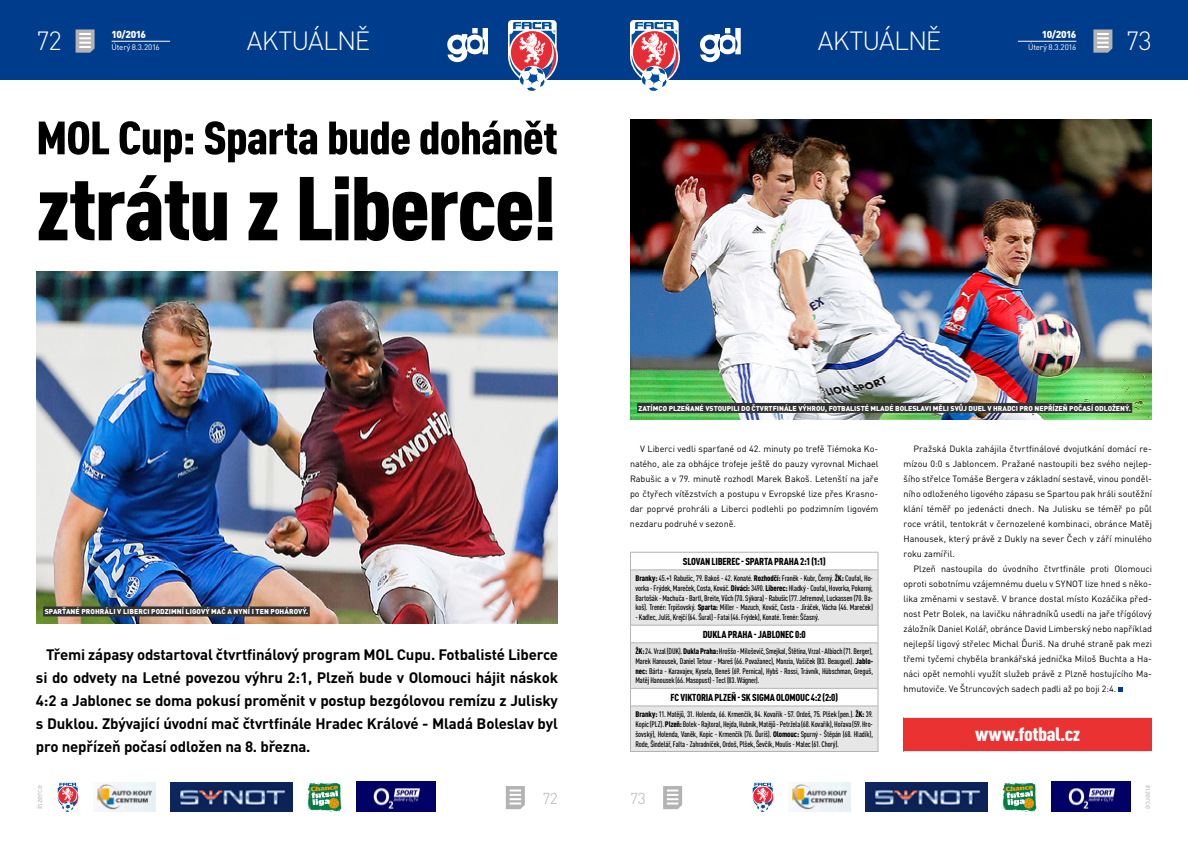
<style>
.page{position:relative;width:1188px;height:842px;background:#fff}
.page>*{position:absolute;margin:0;border:0;box-sizing:border-box;transform-origin:0 0}
.t1{font:900 condensed 89px "DIN Pro";letter-spacing:-.025em;color:#000;scale:1.09 1}
.t2{font:900 condensed 46px "DIN Pro";letter-spacing:-.02em;color:#000;scale:1.1 1}
.t3{font:300 26px "DIN Pro";letter-spacing:-.03em;color:#fff}
.t4{font:900 condensed 19px "DIN Pro";letter-spacing:-.02em;color:#fff;scale:1.1 1}
.t5{font:300 15.6px "DIN Pro";color:#b3b3b3}
.t6{font:700 15px/23px "DIN Pro";letter-spacing:-.01em;color:#000;text-align:justify}
.t7{font:900 condensed 10px "DIN Pro";letter-spacing:-.015em;color:#000}
.t8{font:900 10px "DIN Pro";letter-spacing:-.06em;color:#fff}
.t9{font:9px/15px "DIN Pro";color:#000;text-align:justify}
.t10{font:500 condensed 8px/9.8px "DIN Pro";letter-spacing:-.015em;color:#000;text-align:justify}
.t11{font:8px "DIN Pro";letter-spacing:-.025em;color:#fff}
.t12{font:8px "DIN Pro";letter-spacing:-.025em;color:#b3b3b3}
.t13{font:900 7px "DIN Pro";color:#fff}
.s1{font-weight:900}
</style>
<div class="page">
<div style="left:594px;top:0;width:594px;height:80px;background:#003c8c"></div>
<div style="left:0;top:0;width:594px;height:80px;background:#003c8c"></div>
<svg style="left:700px;top:28px;width:41px;height:34px"></svg>
<svg style="left:1093px;top:29px;width:19px;height:24px"></svg>
<svg style="left:447px;top:28px;width:41px;height:34px"></svg>
<svg style="left:76px;top:29px;width:19px;height:24px"></svg>
<svg style="left:663px;top:786px;width:19px;height:23px"></svg>
<svg style="left:506px;top:786px;width:19px;height:23px"></svg>
<svg style="left:508px;top:20px;width:50px;height:71px"></svg>
<svg style="left:630px;top:20px;width:50px;height:71px"></svg>
<hr style="left:1018px;top:41px;width:58px;height:1px;background:#fff">
<hr style="left:112px;top:41px;width:58px;height:1px;background:#fff">
<img style="left:57px;top:782px;width:21px;height:30px">
<img style="left:93px;top:782px;width:62px;height:30px">
<img style="left:753px;top:782px;width:21px;height:30px">
<img style="left:307px;top:782px;width:34px;height:30px">
<img style="left:1003px;top:782px;width:34px;height:30px">
<img style="left:170px;top:782px;width:122px;height:30px">
<img style="left:789px;top:782px;width:62px;height:30px">
<img style="left:866px;top:782px;width:122px;height:30px">
<img style="left:356px;top:782px;width:79px;height:30px">
<img style="left:1052px;top:782px;width:79px;height:30px">
<div style="left:904px;top:717px;width:248px;height:35px;background:#eb3232"></div>
<hr style="left:904px;top:717px;width:248px;height:1px;background:#e6e6e6">
<hr style="left:904px;top:751px;width:248px;height:1px;background:#e6e6e6">
<img style="left:630px;top:119px;width:522px;height:301px">
<div style="left:637px;top:403px;width:495px;height:10px;background:#333"></div>
<svg style="left:1119px;top:687px;width:4px;height:5px"></svg>
<img style="left:36px;top:271px;width:522px;height:353px">
<div style="left:43px;top:606px;width:267px;height:10px;background:#333"></div>
<div style="left:631px;top:707px;width:247px;height:44px;background:#e6e6e6"></div>
<svg style="left:630px;top:552px;width:249px;height:154px"></svg>
<hr style="left:630px;top:706px;width:1px;height:45px;background:#b3b3b3">
<hr style="left:878px;top:706px;width:1px;height:45px;background:#b3b3b3">
<hr style="left:630px;top:751px;width:248px;height:1px;background:#b3b3b3">
<hr style="left:631px;top:570px;width:247px;height:1px;background:#b3b3b3">
<hr style="left:631px;top:625px;width:247px;height:1px;background:#b3b3b3">
<hr style="left:631px;top:643px;width:247px;height:1px;background:#b3b3b3">
<hr style="left:631px;top:688px;width:247px;height:1px;background:#b3b3b3">
<hr style="left:631px;top:706px;width:247px;height:1px;background:#b3b3b3">
<h3 class="t3" style="left:247px;top:23px;width:125px">AKTUÁLNĚ</h3>
<h3 class="t3" style="left:818px;top:23px;width:125px">AKTUÁLNĚ</h3>
<p class="t8" style="left:112px;top:28px;width:36px">10/2016</p>
<p class="t8" style="left:1042px;top:28px;width:36px">10/2016</p>
<h3 class="t3" style="left:36px;top:23px;width:27px">72</h3>
<h3 class="t3" style="left:1126px;top:23px;width:28px">73</h3>
<p class="t11" style="left:112px;top:42px;width:50px">Úterý 8.3.2016</p>
<p class="t11" style="left:1028px;top:42px;width:50px">Úterý 8.3.2016</p>
<h2 class="t2" style="left:36px;top:109px;width:476px">MOL Cup: Sparta bude dohánět</h2>
<h1 class="t1" style="left:36px;top:153px;width:480px">ztrátu z Liberce!</h1>
<p class="t13" style="left:45px;top:607px;width:265px">SPARŤANÉ PROHRÁLI V LIBERCI PODZIMNÍ LIGOVÝ MAČ A NYNÍ I TEN POHÁROVÝ.</p>
<p class="t6" style="left:36px;top:642px;width:524px;text-indent:10px">Třemi zápasy odstartoval čtvrtfinálový program MOL Cupu. Fotbalisté Liberce si do odvety na Letné povezou výhru 2:1, Plzeň bude v Olomouci hájit náskok 4:2 a Jablonec se doma pokusí proměnit v postup bezgólovou remízu z Julisky s Duklou. Zbývající úvodní mač čtvrtfinále Hradec Králové - Mladá Boleslav byl pro nepřízeň počasí odložen na 8. března.</p>
<p class="t13" style="left:639px;top:403px;width:494px">ZATÍMCO PLZEŇANÉ VSTOUPILI DO ČTVRTFINÁLE VÝHROU, FOTBALISTÉ MLADÉ BOLESLAVI MĚLI SVŮJ DUEL V HRADCI PRO NEPŘÍZEŇ POČASÍ ODLOŽENÝ.</p>
<p class="t9" style="left:630px;top:441px;width:250px;text-indent:10px">V Liberci vedli sparťané od 42. minuty po trefě Tiémoka Ko&shy;natého, ale za obhájce trofeje ještě do pauzy vyrovnal Michael Rabušic a v 79. minutě rozhodl Marek Bakoš. Letenští na jaře po čtyřech vítězstvích a postupu v Evropské lize přes Krasno&shy;dar poprvé prohráli a Liberci podlehli po podzimním ligovém nezdaru podruhé v sezoně.</p>
<p class="t9" style="left:903px;top:441px;width:250px;text-indent:10px">Pražská Dukla zahájila čtvrtfinálové dvojutkání domácí re&shy;mízou 0:0 s Jabloncem. Pražané nastoupili bez svého nejlep&shy;šího střelce Tomáše Bergera v základní sestavě, vinou ponděl&shy;ního odloženého ligového zápasu se Spartou pak hráli soutěžní klání téměř po jedenácti dnech. Na Julisku se téměř po půl roce vrátil, tentokrát v černozelené kombinaci, obránce Matěj Hanousek, který právě z Dukly na sever Čech v září minulého roku zamířil.</p>
<p class="t9" style="left:903px;top:561px;width:250px;text-indent:10px">Plzeň nastoupila do úvodního čtvrtfinále proti Olomouci oproti sobotnímu vzájemnému duelu v SYNOT lize hned s něko&shy;lika změnami v sestavě. V brance dostal místo Kozáčika před&shy;nost Petr Bolek, na lavičku náhradníků usedli na jaře třígólový záložník Daniel Kolář, obránce David Limberský nebo například nejlepší ligový střelec Michal Ďuriš. Na druhé straně pak mezi třemi tyčemi chyběla brankářská jednička Miloš Buchta a Ha&shy;náci opět nemohli využít služeb právě z Plzně hostujícího Ma&shy;hmutoviče. Ve Štruncových sadech padli až po boji 2:4.</p>
<p class="t7" style="left:683px;top:555px;width:144px">SLOVAN LIBEREC - SPARTA PRAHA 2:1 (1:1)</p>
<p class="t10" style="left:636px;top:573px;width:239px"><span class="s1">Branky:</span> 45.+1 Rabušic, 79. Bakoš - 42. Konaté. <span class="s1">Rozhodčí:</span> Franěk - Kubr, Černý. <span class="s1">ŽK:</span> Coufal, Ho&shy;vorka - Frýdek, Mareček, Costa, Kováč. <span class="s1">Diváci:</span> 3490. <span class="s1">Liberec:</span> Hladký - Coufal, Hovorka, Pokorný, Bartošák - Machuča - Bartl, Breite, Vůch (70. Sýkora) - Rabušic (77. Jefremov), Luckassen (70. Ba&shy;koš). Trenér: Trpišovský. <span class="s1">Sparta:</span> Miller - Mazuch, Kováč, Costa - Jiráček, Vácha (46. Mareček)</p>
<p class="t10" style="left:636px;top:612px;width:185px">- Kadlec, Juliš, Krejčí (64. Šural) - Fatai (46. Frýdek), Konaté. Trenér: Ščasný.</p>
<p class="t7" style="left:703px;top:628px;width:105px">DUKLA PRAHA - JABLONEC 0:0</p>
<p class="t10" style="left:636px;top:646px;width:239px"><span class="s1">ŽK:</span> 24. Vrzal (DUK). <span class="s1">Dukla Praha:</span> Hroššo - Miloševič, Smejkal, Štětina, Vrzal - Albiach (71. Berger), Marek Hanousek, Daniel Tetour - Mareš (66. Považanec), Manzia, Vašíček (83. Beauguel). <span class="s1">Jablo&shy;nec:</span> Bárta - Karavajev, Kysela, Beneš (69. Pernica), Hybš - Rossi, Trávník, Hübschman, Greguš, Matěj Hanousek (66. Masopust) - Tecl (83. Wágner).</p>
<p class="t7" style="left:671px;top:691px;width:169px">FC VIKTORIA PLZEŇ - SK SIGMA OLOMOUC 4:2 (2:0)</p>
<p class="t10" style="left:636px;top:709px;width:239px"><span class="s1">Branky:</span> 11. Matějů, 31. Holenda, 66. Krmenčík, 84. Kovařík - 57. Ordoš, 75. Plšek (pen.). <span class="s1">ŽK:</span> 39.<br>Kopic (PLZ). <span class="s1">Plzeň:</span> Bolek - Rajtoral, Hejda, Hubník, Matějů - Petržela (68. Kovařík), Hořava (59. Hro&shy;šovský), Holenda, Vaněk, Kopic - Krmenčík (76. Ďuriš). <span class="s1">Olomouc:</span> Spurný - Štěpán (68. Hladík), Rode, Šindelář, Falta - Zahradníček, Ordoš, Plšek, Ševčík, Moulis - Malec (61. Chorý).</p>
<h3 class="t4" style="left:975px;top:722px;width:97px">www.fotbal.cz</h3>
<p class="t12" style="left:34px;top:809px;width:26px;rotate:-90deg">inzerce</p>
<p class="t12" style="left:1154px;top:785px;width:26px;rotate:90deg">inzerce</p>
<h3 class="t5" style="left:542px;top:787px;width:17px">72</h3>
<h3 class="t5" style="left:630px;top:787px;width:17px">73</h3>
</div>
